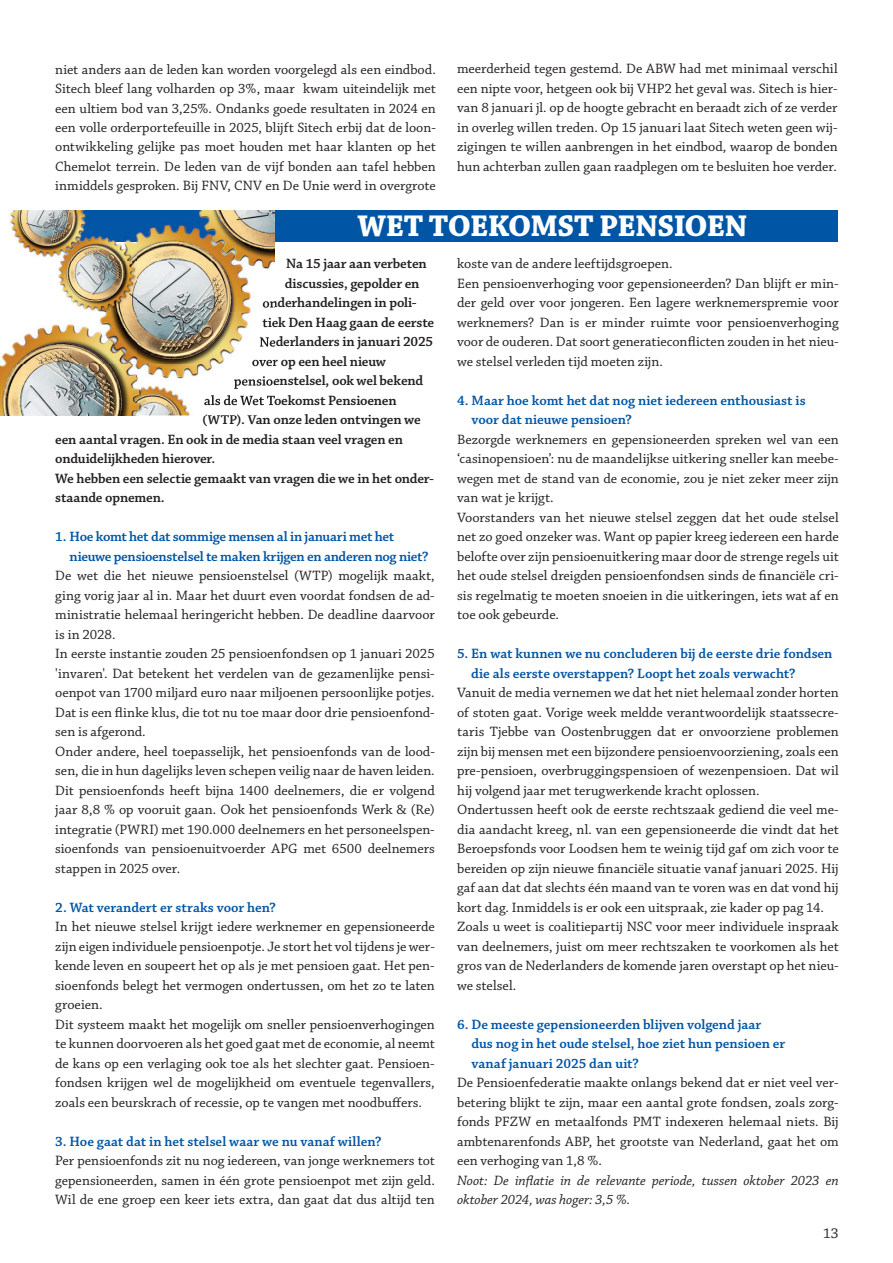
<style>
.page{position:relative;width:893px;height:1263px;background:#fff}
.page>*{position:absolute;margin:0;border:0;box-sizing:border-box;transform-origin:0 0}
.t1{font:700 31.5px "Chaparral Pro";letter-spacing:-.02em;color:#fff}
.t2{font:15px "Chaparral Pro";color:#231f20}
.t3{font:14.25px/19.5px "Chaparral Pro";color:#231f20}
.t4{font:600 14.25px/19.5px "Chaparral Pro";letter-spacing:-.005em;color:#0155a5}
.t5{font:600 14.25px "Chaparral Pro";letter-spacing:-.01em;color:#231f20}
.t6{font:italic 14.25px/19.5px "Chaparral Pro";letter-spacing:-.005em;color:#231f20}
</style>
<div class="page">
<div style="left:55px;top:210px;width:783px;height:32px;background:#0155a5"></div>
<img style="left:0;top:210px;width:137px;height:205px">
<img style="left:137px;top:242px;width:137px;height:173px">
<svg style="left:263px;top:298px;width:11px;height:13px"></svg>
<img style="left:263px;top:317px;width:11px;height:14px">
<img style="left:260px;top:337px;width:14px;height:13px">
<img style="left:252px;top:356px;width:22px;height:13px">
<img style="left:234px;top:376px;width:40px;height:13px">
<img style="left:204px;top:395px;width:70px;height:10px">
<img style="left:203px;top:414px;width:71px;height:1px">
<img style="left:55px;top:210px;width:219px;height:32px">
<p class="t3" style="left:55px;top:60px;width:382px;text-align:justify">niet anders aan de leden kan worden voorgelegd als een eindbod.<br>Sitech bleef lang volharden op 3%, maar kwam uiteindelijk met een ultiem bod van 3,25%. Ondanks goede resultaten in 2024 en een volle orderportefeuille in 2025, blijft Sitech erbij dat de loon&shy;ontwikkeling gelijke pas moet houden met haar klanten op het Chemelot terrein. De leden van de vijf bonden aan tafel hebben inmiddels gesproken. Bij FNV, CNV en De Unie werd in overgrote</p>
<p class="t3" style="left:457px;top:60px;width:382px;text-align:justify">meerderheid tegen gestemd. De ABW had met minimaal verschil een nipte voor, hetgeen ook bij VHP2 het geval was. Sitech is hier&shy;van 8 januari jl. op de hoogte gebracht en beraadt zich of ze verder in overleg willen treden. Op 15 januari laat Sitech weten geen wij&shy;zigingen te willen aanbrengen in het eindbod, waarop de bonden hun achterban zullen gaan raadplegen om te besluiten hoe verder.</p>
<h1 class="t1" style="left:357px;top:207px;width:391px">WET TOEKOMST PENSIOEN</h1>
<p class="t5" style="left:286px;top:256px;width:142px">Na 15 jaar aan verbeten</p>
<p class="t5" style="left:285px;top:275px;width:136px">discussies, gepolder en</p>
<p class="t5" style="left:262px;top:295px;width:156px">onderhandelingen in poli-</p>
<p class="t5" style="left:262px;top:314px;width:174px">tiek Den Haag gaan de eerste</p>
<p class="t5" style="left:259px;top:334px;width:175px">Nederlanders in januari 2025</p>
<p class="t5" style="left:252px;top:353px;width:136px">over op een heel nieuw</p>
<p class="t5" style="left:234px;top:373px;width:191px">pensioenstelsel, ook wel bekend</p>
<p class="t5" style="left:204px;top:392px;width:194px">als de Wet Toekomst Pensioenen</p>
<p class="t5" style="left:202px;top:412px;width:220px">(WTP). Van onze leden ontvingen we</p>
<p class="t5" style="left:55px;top:431px;width:349px">een aantal vragen. En ook in de media staan veel vragen en</p>
<p class="t5" style="left:55px;top:451px;width:162px">onduidelijkheden hierover.</p>
<p class="t5" style="left:55px;top:470px;width:380px">We hebben een selectie gemaakt van vragen die we in het onder-</p>
<p class="t5" style="left:55px;top:490px;width:111px">staande opnemen.</p>
<p class="t4" style="left:70px;top:528px;width:361px;text-indent:-14px">1. Hoe komt het dat sommige mensen al in januari met het nieuwe pensioenstelsel te maken krijgen en anderen nog niet?</p>
<p class="t3" style="left:55px;top:567px;width:381px">De wet die het nieuwe pensioenstelsel (WTP) mogelijk maakt, ging vorig jaar al in. Maar het duurt even voordat fondsen de ad&shy;ministratie helemaal heringericht hebben. De deadline daarvoor is in 2028.<br>In eerste instantie zouden 25 pensioenfondsen op 1 januari 2025 'invaren'. Dat betekent het verdelen van de gezamenlijke pensi&shy;oenpot van 1700 miljard euro naar miljoenen persoonlijke potjes.<br>Dat is een flinke klus, die tot nu toe maar door drie pensioenfond&shy;sen is afgerond.<br>Onder andere, heel toepasselijk, het pensioenfonds van de lood&shy;sen, die in hun dagelijks leven schepen veilig naar de haven leiden.<br>Dit pensioenfonds heeft bijna 1400 deelnemers, die er volgend jaar 8,8 % op vooruit gaan. Ook het pensioenfonds Werk &amp; (Re) integratie (PWRI) met 190.000 deelnemers en het personeelspen&shy;sioenfonds van pensioenuitvoerder APG met 6500 deelnemers stappen in 2025 over.</p>
<p class="t4" style="left:55px;top:898px;width:222px">2. Wat verandert er straks voor hen?</p>
<p class="t3" style="left:55px;top:918px;width:381px">In het nieuwe stelsel krijgt iedere werknemer en gepensioneerde zijn eigen individuele pensioenpotje. Je stort het vol tijdens je wer&shy;kende leven en soupeert het op als je met pensioen gaat. Het pen&shy;sioenfonds belegt het vermogen ondertussen, om het zo te laten groeien.<br>Dit systeem maakt het mogelijk om sneller pensioenverhogingen te kunnen doorvoeren als het goed gaat met de economie, al neemt de kans op een verlaging ook toe als het slechter gaat. Pensioen&shy;fondsen krijgen wel de mogelijkheid om eventuele tegenvallers, zoals een beurskrach of recessie, op te vangen met noodbuffers.</p>
<p class="t4" style="left:55px;top:1132px;width:328px">3. Hoe gaat dat in het stelsel waar we nu vanaf willen?</p>
<p class="t3" style="left:55px;top:1152px;width:381px;text-align:justify">Per pensioenfonds zit nu nog iedereen, van jonge werknemers tot gepensioneerden, samen in één grote pensioenpot met zijn geld.<br>Wil de ene groep een keer iets extra, dan gaat dat dus altijd ten</p>
<p class="t3" style="left:457px;top:254px;width:383px">koste van de andere leeftijdsgroepen.<br>Een pensioenverhoging voor gepensioneerden? Dan blijft er min&shy;der geld over voor jongeren. Een lagere werknemerspremie voor werknemers? Dan is er minder ruimte voor pensioenverhoging voor de ouderen. Dat soort generatieconflicten zouden in het nieu&shy;we stelsel verleden tijd moeten zijn.</p>
<p class="t4" style="left:472px;top:391px;width:336px;text-indent:-14px">4. Maar hoe komt het dat nog niet iedereen enthousiast is voor dat nieuwe pensioen?</p>
<p class="t3" style="left:457px;top:430px;width:383px">Bezorgde werknemers en gepensioneerden spreken wel van een ‘casinopensioen’: nu de maandelijkse uitkering sneller kan meebe&shy;wegen met de stand van de economie, zou je niet zeker meer zijn van wat je krijgt.<br>Voorstanders van het nieuwe stelsel zeggen dat het oude stelsel net zo goed onzeker was. Want op papier kreeg iedereen een harde belofte over zijn pensioenuitkering maar door de strenge regels uit het oude stelsel dreigden pensioenfondsen sinds de financiële cri&shy;sis regelmatig te moeten snoeien in die uitkeringen, iets wat af en toe ook gebeurde.</p>
<p class="t4" style="left:471px;top:644px;width:363px;text-indent:-14px">5. En wat kunnen we nu concluderen bij de eerste drie fondsen die als eerste overstappen? Loopt het zoals verwacht?</p>
<p class="t3" style="left:457px;top:683px;width:383px">Vanuit de media vernemen we dat het niet helemaal zonder horten of stoten gaat. Vorige week meldde verantwoordelijk staatssecre&shy;taris Tjebbe van Oostenbruggen dat er onvoorziene problemen zijn bij mensen met een bijzondere pensioenvoorziening, zoals een pre-pensioen, overbruggingspensioen of wezenpensioen. Dat wil hij volgend jaar met terugwerkende kracht oplossen.<br>Ondertussen heeft ook de eerste rechtszaak gediend die veel me&shy;dia aandacht kreeg, nl. van een gepensioneerde die vindt dat het Beroepsfonds voor Loodsen hem te weinig tijd gaf om zich voor te bereiden op zijn nieuwe financiële situatie vanaf januari 2025. Hij gaf aan dat dat slechts één maand van te voren was en dat vond hij kort dag. Inmiddels is er ook een uitspraak, zie kader op pag 14.<br>Zoals u weet is coalitiepartij NSC voor meer individuele inspraak van deelnemers, juist om meer rechtszaken te voorkomen als het gros van de Nederlanders de komende jaren overstapt op het nieu&shy;we stelsel.</p>
<p class="t4" style="left:471px;top:1015px;width:315px;text-indent:-14px">6. De meeste gepensioneerden blijven volgend jaar dus nog in het oude stelsel, hoe ziet hun pensioen er vanaf januari 2025 dan uit?</p>
<p class="t3" style="left:457px;top:1073px;width:383px;text-align:justify">De Pensioenfederatie maakte onlangs bekend dat er niet veel ver&shy;betering blijkt te zijn, maar een aantal grote fondsen, zoals zorg&shy;fonds PFZW en metaalfonds PMT indexeren helemaal niets. Bij ambtenarenfonds ABP, het grootste van Nederland, gaat het om een verhoging van 1,8 %.</p>
<p class="t6" style="left:457px;top:1171px;width:383px">Noot: De inflatie in de relevante periode, tussen oktober 2023 en oktober 2024, was hoger: 3,5 %.</p>
<p class="t2" style="left:823px;top:1225px;width:17px">13</p>
</div>
